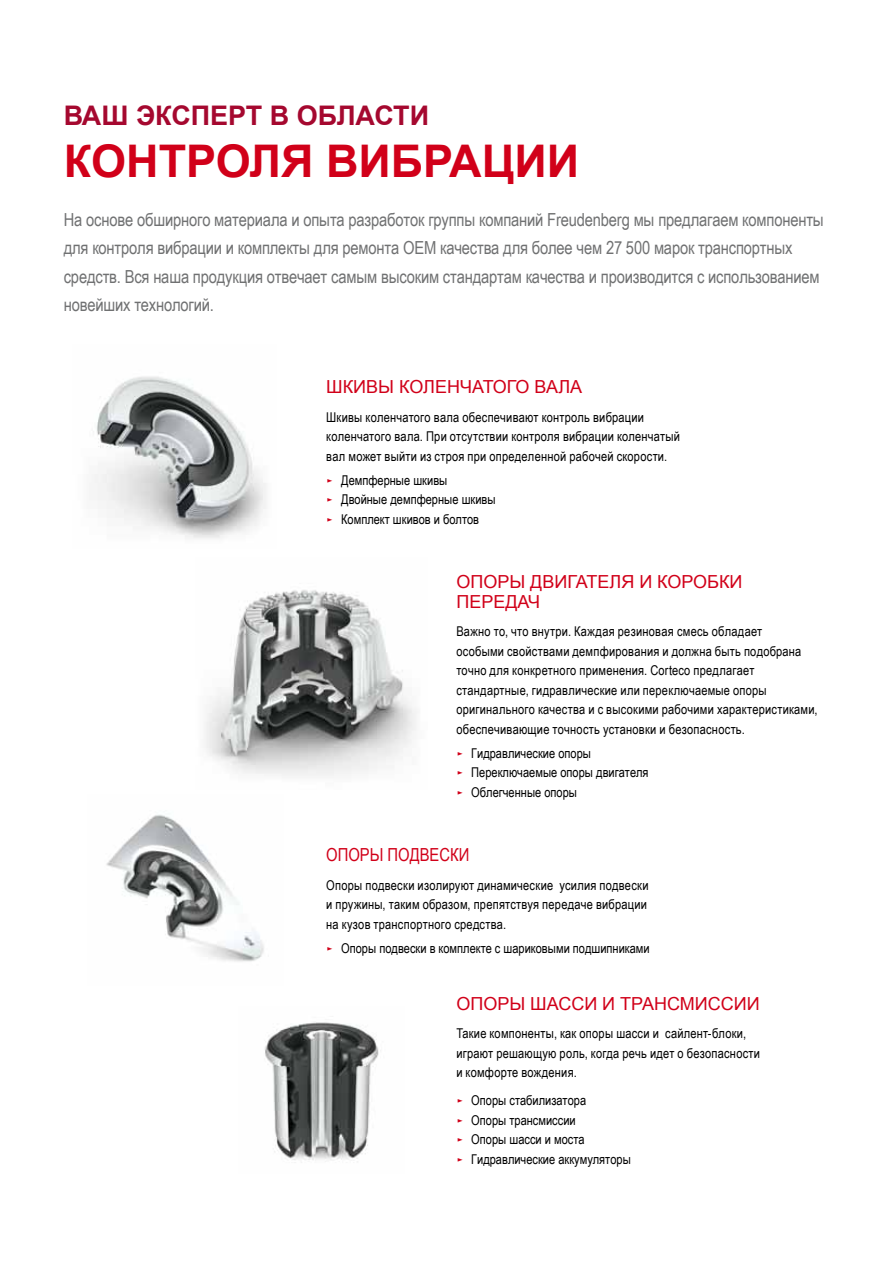
<style>
.page{position:relative;width:893px;height:1263px;background:#fff}
.page>*{position:absolute;margin:0;border:0;box-sizing:border-box;transform-origin:0 0}
.t1{font:700 45px "Arial";color:#d10019}
.t2{font:700 27px "Arial";color:#a5082f}
.t3{font:18px/28.5px "Arial Narrow";letter-spacing:-.01em;color:#707172}
.t4{font:18px/19.5px "Arial";color:#d10019}
.t5{font:18px "Arial Narrow";color:#d10019}
.t6{font:13.5px/19.5px "Arial Narrow";letter-spacing:.015em;color:#000}
.s1{font-family:"The Sans C5";font-weight:300;color:#d10019}
</style>
<div class="page">
<img style="left:205px;top:590px;width:212px;height:186px">
<img style="left:106px;top:814px;width:158px;height:148px">
<img style="left:94px;top:376px;width:172px;height:163px">
<img style="left:265px;top:1022px;width:114px;height:141px">
<h2 class="t2" style="left:64px;top:97px;width:367px">ВАШ ЭКСПЕРТ В ОБЛАСТИ</h2>
<h1 class="t1" style="left:64px;top:131px;width:517px">КОНТРОЛЯ ВИБРАЦИИ</h1>
<p class="t3" style="left:64px;top:204px;width:762px">На основе обширного материала и опыта разработок группы компаний Freudenberg мы предлагаем компоненты для контроля вибрации и комплекты для ремонта OEM качества для более чем 27 500 марок транспортных средств. Вся наша продукция отвечает самым высоким стандартам качества и производится с использованием новейших технологий.</p>
<h3 class="t4" style="left:326px;top:377px;width:257px">ШКИВЫ КОЛЕНЧАТОГО ВАЛА</h3>
<p class="t6" style="left:326px;top:407px;width:355px">Шкивы коленчатого вала обеспечивают контроль вибрации коленчатого вала. При отсутствии контроля вибрации коленчатый вал может выйти из строя при определенной рабочей скорости.</p>
<p class="t6" style="left:326px;top:470px;width:171px"><span class="s1">►</span> Демпферные шкивы<br><span class="s1">►</span> Двойные демпферные шкивы <span class="s1">►</span> Комплект шкивов и болтов</p>
<h3 class="t4" style="left:456px;top:572px;width:288px">ОПОРЫ ДВИГАТЕЛЯ И КОРОБКИ<br>ПЕРЕДАЧ</h3>
<p class="t6" style="left:456px;top:621px;width:363px">Важно то, что внутри. Каждая резиновая смесь обладает<br>особыми свойствами демпфирования и должна быть подобрана точно для конкретного применения. Corteco предлагает стандартные, гидравлические или переключаемые опоры оригинального качества и с высокими рабочими характеристиками, обеспечивающие точность установки и безопасность.</p>
<p class="t6" style="left:456px;top:743px;width:194px"><span class="s1">►</span> Гидравлические опоры<br><span class="s1">►</span> Переключаемые опоры двигателя <span class="s1">►</span> Облегченные опоры</p>
<h3 class="t5" style="left:326px;top:841px;width:145px">ОПОРЫ ПОДВЕСКИ</h3>
<p class="t6" style="left:326px;top:875px;width:324px;text-align:justify">Опоры подвески изолируют динамические усилия подвески и пружины, таким образом, препятствуя передаче вибрации на кузов транспортного средства.</p>
<p class="t6" style="left:326px;top:938px;width:325px"><span class="s1">►</span> Опоры подвески в комплекте с шариковыми подшипниками</p>
<h3 class="t4" style="left:456px;top:994px;width:305px">ОПОРЫ ШАССИ И ТРАНСМИССИИ</h3>
<p class="t6" style="left:456px;top:1023px;width:305px">Такие компоненты, как опоры шасси и сайлент-блоки, играют решающую роль, когда речь идет о безопасности и комфорте вождения.</p>
<p class="t6" style="left:456px;top:1090px;width:176px"><span class="s1">►</span> Опоры стабилизатора<br><span class="s1">►</span> Опоры трансмиссии<br><span class="s1">►</span> Опоры шасси и моста<br><span class="s1">►</span> Гидравлические аккумуляторы</p>
</div>
